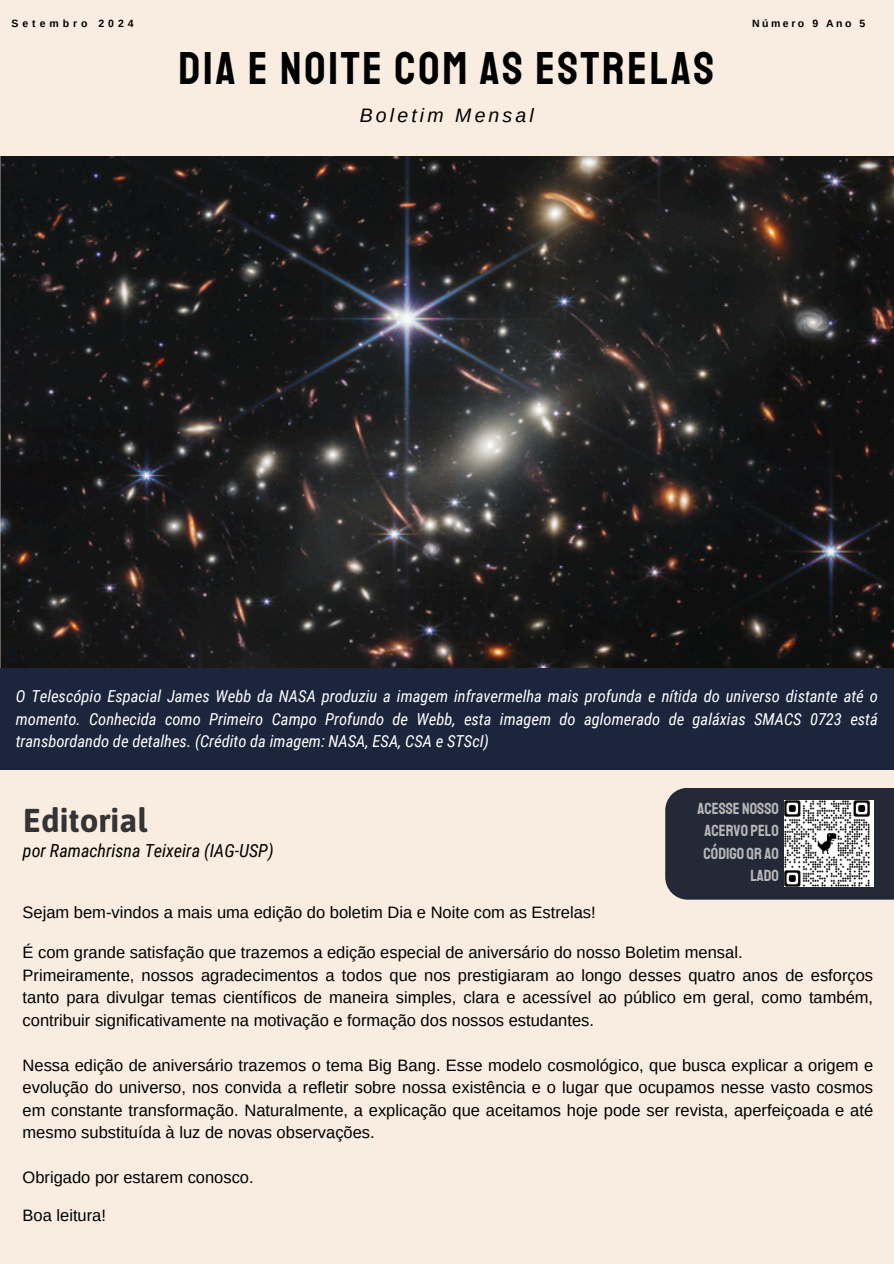
<style>
.page{position:relative;width:894px;height:1264px;background:#fff}
.page>*{position:absolute;margin:0;border:0;box-sizing:border-box;transform-origin:0 0}
.t1{font:46.5px "Staatliches";letter-spacing:.06em;color:#000}
.t2{font:700 33px "Asap";color:#343434}
.t3{font:italic 19.5px "Arimo";letter-spacing:.16em;color:#000}
.t4{font:italic 18px "Roboto Condensed";color:#000}
.t5{font:16.5px/22.5px "Arimo";color:#000}
.t6{font:italic 16.5px/22.5px "Roboto Condensed";color:#fff;text-align:justify}
.t7{font:16.35px/22.5px "Staatliches";color:#b7b7b7;text-align:right}
.t8{font:700 10.5px "Arimo";letter-spacing:.375em;color:#000}
.t9{font:700 10.5px "Arimo";letter-spacing:.24em;color:#000}
</style>
<div class="page">
<div style="left:0;top:0;width:893px;height:1263px;background:#f8ede0"></div>
<div style="left:665px;top:788px;width:228px;height:111px;background:#242938"></div>
<img style="left:784px;top:800px;width:89px;height:86px">
<img style="left:0;top:156px;width:893px;height:512px">
<div style="left:0;top:668px;width:893px;height:101px;background:#1b253c"></div>
<h4 class="t8" style="left:12px;top:17px;width:124px">Setembro 2024</h4>
<h4 class="t9" style="left:751px;top:17px;width:115px">Número 9 Ano 5</h4>
<p class="t1" style="left:178px;top:39px;width:537px">DIA E NOITE COM AS ESTRELAS</p>
<p class="t3" style="left:360px;top:104px;width:175px">Boletim Mensal</p>
<h3 class="t6" style="left:16px;top:685px;width:863px">O Telescópio Espacial James Webb da NASA produziu a imagem infravermelha mais profunda e nítida do universo distante até o momento. Conhecida como Primeiro Campo Profundo de Webb, esta imagem do aglomerado de galáxias SMACS 0723 está transbordando de detalhes. (Crédito da imagem: NASA, ESA, CSA e STScI)</h3>
<h2 class="t2" style="left:23px;top:800px;width:126px">Editorial</h2>
<h4 class="t4" style="left:23px;top:840px;width:252px">por Ramachrisna Teixeira (IAG-USP)</h4>
<h4 class="t5" style="left:23px;top:900px;width:574px">Sejam bem-vindos a mais uma edição do boletim Dia e Noite com as Estrelas!</h4>
<p class="t7" style="left:697px;top:797px;width:83px">ACESSE NOSSO<br>ACERVO PELO<br>CÓDIGO QR AO<br>LADO</p>
<h3 class="t5" style="left:23px;top:941px;width:851px">É com grande satisfação que trazemos a edição especial de aniversário do nosso Boletim mensal.<br>Primeiramente, nossos agradecimentos a todos que nos prestigiaram ao longo desses quatro anos de esforços tanto para divulgar temas científicos de maneira simples, clara e acessível ao público em geral, como também, contribuir significativamente na motivação e formação dos nossos estudantes.</h3>
<h4 class="t5" style="left:23px;top:1053px;width:851px;text-align:justify">Nessa edição de aniversário trazemos o tema Big Bang. Esse modelo cosmológico, que busca explicar a origem e evolução do universo, nos convida a refletir sobre nossa existência e o lugar que ocupamos nesse vasto cosmos em constante transformação. Naturalmente, a explicação que aceitamos hoje pode ser revista, aperfeiçoada e até mesmo substituída à luz de novas observações.</h4>
<h4 class="t5" style="left:23px;top:1166px;width:232px">Obrigado por estarem conosco.</h4>
<h4 class="t5" style="left:23px;top:1203px;width:85px">Boa leitura!</h4>
</div>
